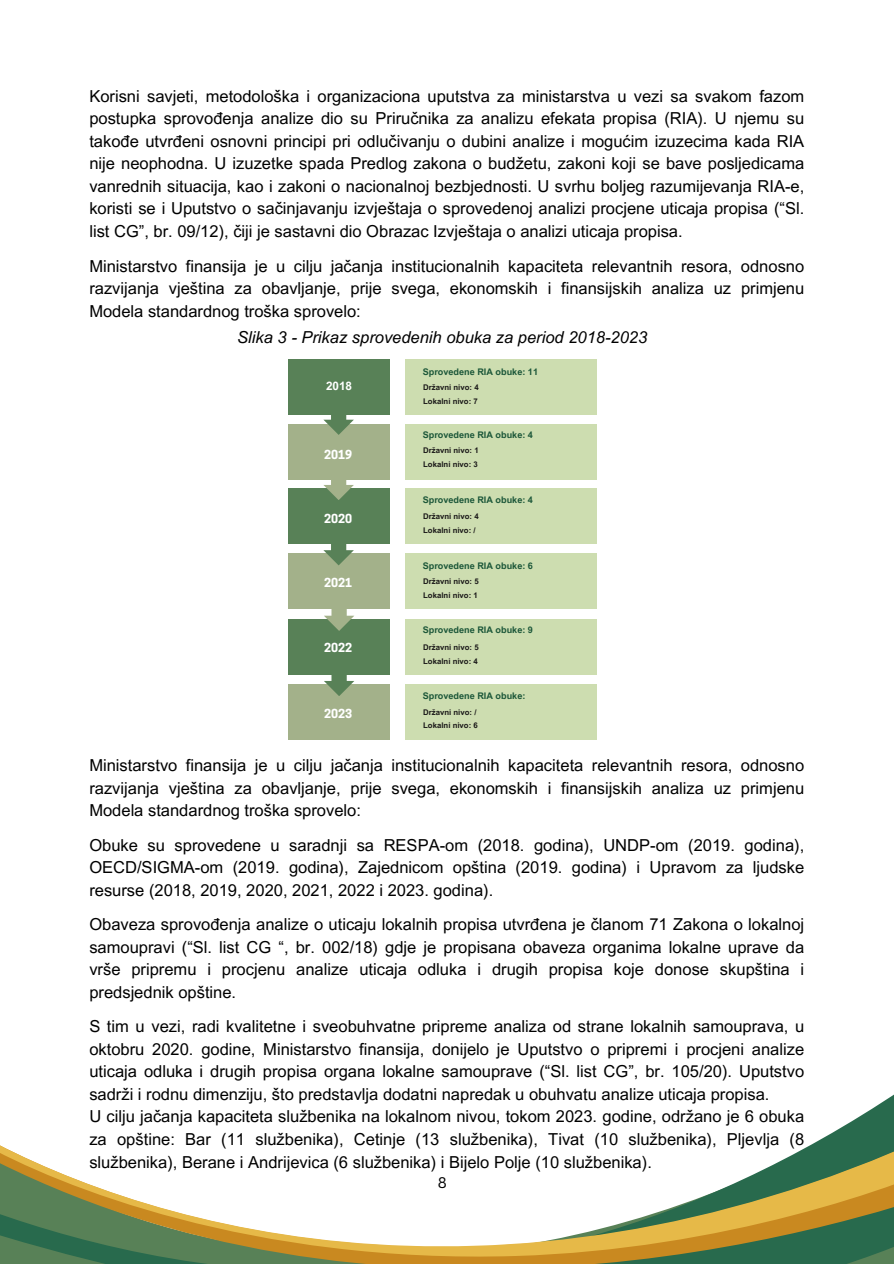
<style>
.page{position:relative;width:894px;height:1264px;background:#fff}
.page>*{position:absolute;margin:0;border:0;box-sizing:border-box;transform-origin:0 0}
.t1{font:16.5px/22.5px "Arial MT Pro";color:#000;text-align:justify}
.t2{font:italic 16.5px "Arial MT Pro";color:#000}
.t3{font:15px "Canva Sans";color:#000}
.t4{font:700 11.7px "Cooper Hewitt";color:#fff}
.t5{font:700 11.7px "Arial MT Pro";color:#fff}
.t6{font:700 9.15px "Arial MT Pro";color:#1c5739}
.t7{font:700 7.8px "Arial MT Pro";color:#191717}
</style>
<div class="page">
<div style="left:288px;top:359px;width:101px;height:55px;background:#588157"></div>
<div style="left:288px;top:424px;width:101px;height:55px;background:#a3b18a"></div>
<svg style="left:323px;top:414px;width:31px;height:21px"></svg>
<div style="left:288px;top:619px;width:102px;height:55px;background:#588157"></div>
<div style="left:288px;top:684px;width:102px;height:55px;background:#a3b18a"></div>
<svg style="left:324px;top:608px;width:30px;height:23px"></svg>
<svg style="left:324px;top:674px;width:30px;height:22px"></svg>
<div style="left:288px;top:489px;width:101px;height:55px;background:#588157"></div>
<div style="left:288px;top:553px;width:101px;height:55px;background:#a3b18a"></div>
<svg style="left:323px;top:479px;width:31px;height:21px"></svg>
<svg style="left:323px;top:544px;width:31px;height:21px"></svg>
<div style="left:405px;top:359px;width:191px;height:55px;background:#cdddb0"></div>
<div style="left:405px;top:424px;width:191px;height:55px;background:#cdddb0"></div>
<div style="left:405px;top:489px;width:191px;height:55px;background:#cdddb0"></div>
<div style="left:405px;top:553px;width:191px;height:55px;background:#cdddb0"></div>
<div style="left:405px;top:619px;width:191px;height:55px;background:#cdddb0"></div>
<div style="left:405px;top:684px;width:191px;height:55px;background:#cdddb0"></div>
<svg style="left:0;top:1095px;width:893px;height:168px"></svg>
<h2 class="t1" style="left:89px;top:87px;width:716px">Korisni savjeti, metodološka i organizaciona uputstva za ministarstva u vezi sa svakom fazom postupka sprovođenja analize dio su Priručnika za analizu efekata propisa (RIA). U njemu su takođe utvrđeni osnovni principi pri odlučivanju o dubini analize i mogućim izuzecima kada RIA nije neophodna. U izuzetke spada Predlog zakona o budžetu, zakoni koji se bave posljedicama vanrednih situacija, kao i zakoni o nacionalnoj bezbjednosti. U svrhu boljeg razumijevanja RIA-e, koristi se i Uputstvo o sačinjavanju izvještaja o sprovedenoj analizi procjene uticaja propisa (“Sl. list CG”, br. 09/12), čiji je sastavni dio Obrazac Izvještaja o analizi uticaja propisa.</h2>
<h2 class="t1" style="left:89px;top:256px;width:716px">Ministarstvo finansija je u cilju jačanja institucionalnih kapaciteta relevantnih resora, odnosno razvijanja vještina za obavljanje, prije svega, ekonomskih i finansijskih analiza uz primjenu Modela standardnog troška sprovelo:</h2>
<p class="t2" style="left:237px;top:331px;width:411px">Slika 3 - Prikaz sprovedenih obuka za period 2018-2023</p>
<h3 class="t6" style="left:422px;top:368px;width:117px">Sprovedene RIA obuke: 11</h3>
<h2 class="t5" style="left:326px;top:381px;width:28px">2018</h2>
<p class="t7" style="left:423px;top:384px;width:57px">Državni nivo: 4</p>
<p class="t7" style="left:423px;top:398px;width:56px">Lokalni nivo: 7</p>
<h3 class="t6" style="left:422px;top:431px;width:112px">Sprovedene RIA obuke: 4</h3>
<h2 class="t4" style="left:324px;top:450px;width:30px">2019</h2>
<p class="t7" style="left:423px;top:447px;width:57px">Državni nivo: 1</p>
<p class="t7" style="left:423px;top:461px;width:56px">Lokalni nivo: 3</p>
<h3 class="t4" style="left:324px;top:514px;width:30px">2020</h3>
<p class="t6" style="left:422px;top:496px;width:112px">Sprovedene RIA obuke: 4</p>
<p class="t7" style="left:423px;top:513px;width:57px">Državni nivo: 4</p>
<h3 class="t7" style="left:423px;top:527px;width:54px">Lokalni nivo: /</h3>
<h3 class="t6" style="left:422px;top:562px;width:112px">Sprovedene RIA obuke: 6</h3>
<p class="t4" style="left:324px;top:578px;width:30px">2021</p>
<p class="t7" style="left:423px;top:578px;width:57px">Državni nivo: 5</p>
<p class="t7" style="left:423px;top:592px;width:56px">Lokalni nivo: 1</p>
<h1 class="t6" style="left:422px;top:627px;width:112px">Sprovedene RIA obuke: 9</h1>
<p class="t4" style="left:324px;top:643px;width:30px">2022</p>
<p class="t7" style="left:423px;top:644px;width:57px">Državni nivo: 5</p>
<p class="t7" style="left:423px;top:658px;width:56px">Lokalni nivo: 4</p>
<h1 class="t6" style="left:422px;top:692px;width:104px">Sprovedene RIA obuke:</h1>
<h3 class="t4" style="left:324px;top:709px;width:30px">2023</h3>
<h1 class="t7" style="left:423px;top:709px;width:55px">Državni nivo: /</h1>
<h1 class="t7" style="left:423px;top:722px;width:56px">Lokalni nivo: 6</h1>
<h1 class="t1" style="left:89px;top:756px;width:716px">Ministarstvo finansija je u cilju jačanja institucionalnih kapaciteta relevantnih resora, odnosno razvijanja vještina za obavljanje, prije svega, ekonomskih i finansijskih analiza uz primjenu Modela standardnog troška sprovelo:</h1>
<h1 class="t1" style="left:89px;top:835px;width:716px">Obuke su sprovedene u saradnji sa RESPA-om (2018. godina), UNDP-om (2019. godina), OECD/SIGMA-om (2019. godina), Zajednicom opština (2019. godina) i Upravom za ljudske resurse (2018, 2019, 2020, 2021, 2022 i 2023. godina).</h1>
<h2 class="t1" style="left:89px;top:915px;width:716px">Obaveza sprovođenja analize o uticaju lokalnih propisa utvrđena je članom 71 Zakona o lokalnoj samoupravi (“Sl. list CG “, br. 002/18) gdje je propisana obaveza organima lokalne uprave da vrše pripremu i procjenu analize uticaja odluka i drugih propisa koje donose skupština i predsjednik opštine.</h2>
<h2 class="t1" style="left:89px;top:1017px;width:716px;text-align:left">S tim u vezi, radi kvalitetne i sveobuhvatne pripreme analiza od strane lokalnih samouprava, u oktobru 2020. godine, Ministarstvo finansija, donijelo je Uputstvo o pripremi i procjeni analize uticaja odluka i drugih propisa organa lokalne samouprave (“Sl. list CG”, br. 105/20). Uputstvo sadrži i rodnu dimenziju, što predstavlja dodatni napredak u obuhvatu analize uticaja propisa.<br>U cilju jačanja kapaciteta službenika na lokalnom nivou, tokom 2023. godine, održano je 6 obuka za opštine: Bar (11 službenika), Cetinje (13 službenika), Tivat (10 službenika), Pljevlja (8 službenika), Berane i Andrijevica (6 službenika) i Bijelo Polje (10 službenika).</h2>
<h1 class="t3" style="left:437px;top:1172px;width:11px">8</h1>
</div>
